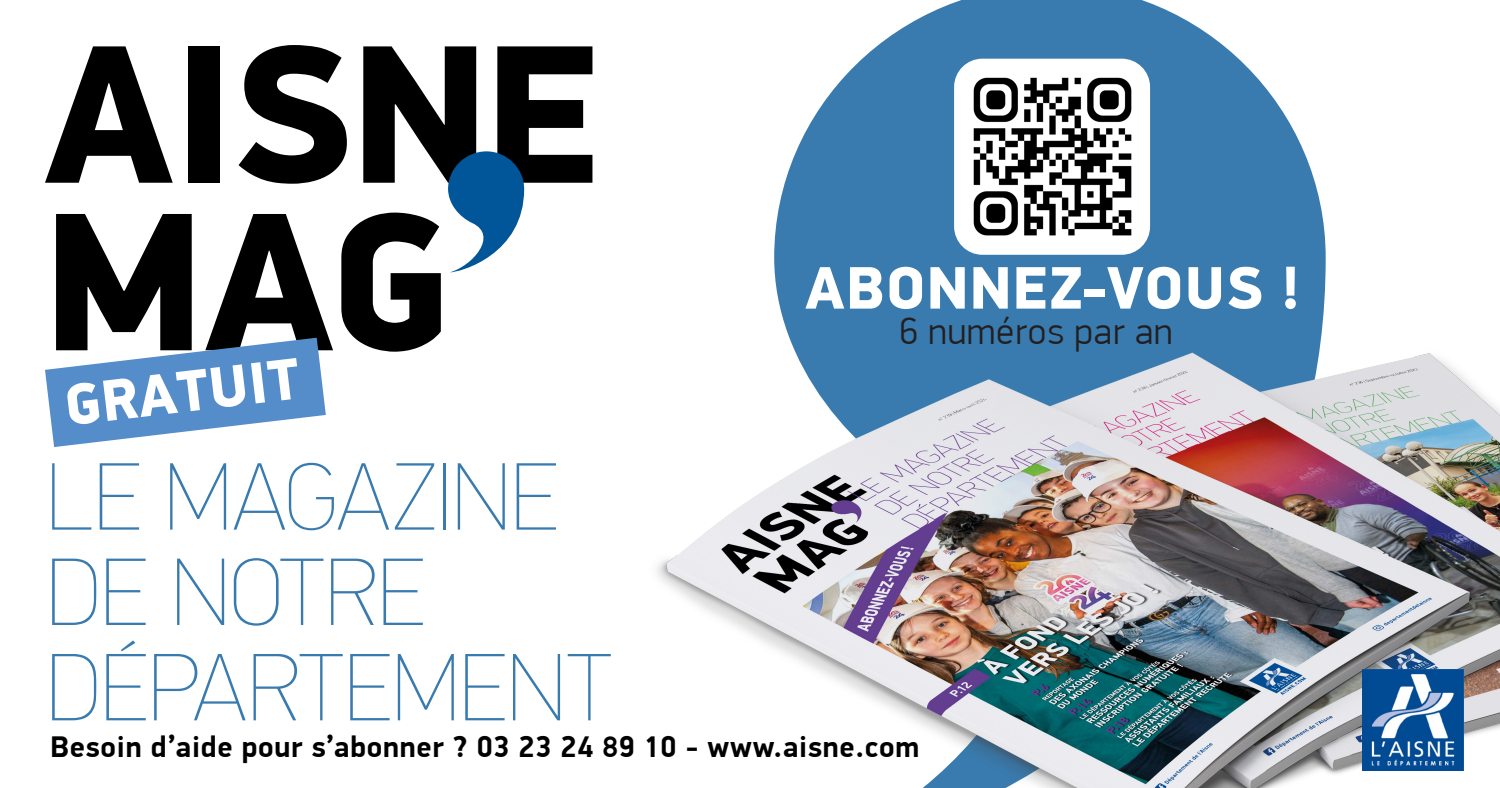
<style>
.page{position:relative;width:1500px;height:788px;background:#fff}
.page>*{position:absolute;margin:0;border:0;box-sizing:border-box;transform-origin:0 0}
.t1{font:900 60.12px "PF Din Display Pro";letter-spacing:.025em;color:#fff}
.t2{font:300 37.62px "PF Din Display Pro";letter-spacing:.025em;color:#231f20}
.t3{font:700 30px "PF Din Display Pro";letter-spacing:.025em;color:#000}
</style>
<div class="page">
<svg style="left:774px;top:0;width:552px;height:252px;fill:#397baf"></svg>
<svg style="left:52px;top:463px;width:39px;height:66px"></svg>
<svg style="left:100px;top:463px;width:39px;height:66px"></svg>
<svg style="left:170px;top:463px;width:56px;height:66px"></svg>
<svg style="left:234px;top:462px;width:155px;height:68px"></svg>
<svg style="left:395px;top:463px;width:39px;height:66px"></svg>
<hr style="left:443px;top:463px;width:2px;height:66px;background:#015699">
<svg style="left:458px;top:463px;width:47px;height:66px"></svg>
<svg style="left:517px;top:463px;width:39px;height:66px"></svg>
<svg style="left:52px;top:558px;width:44px;height:67px"></svg>
<svg style="left:106px;top:558px;width:40px;height:67px"></svg>
<svg style="left:177px;top:558px;width:47px;height:67px"></svg>
<svg style="left:234px;top:558px;width:89px;height:67px"></svg>
<svg style="left:331px;top:558px;width:44px;height:67px"></svg>
<svg style="left:384px;top:558px;width:39px;height:67px"></svg>
<svg style="left:52px;top:654px;width:44px;height:66px"></svg>
<svg style="left:106px;top:640px;width:40px;height:80px"></svg>
<svg style="left:154px;top:654px;width:92px;height:66px"></svg>
<svg style="left:254px;top:654px;width:89px;height:66px"></svg>
<svg style="left:350px;top:654px;width:40px;height:66px"></svg>
<svg style="left:398px;top:654px;width:56px;height:66px"></svg>
<svg style="left:465px;top:654px;width:40px;height:66px"></svg>
<svg style="left:513px;top:654px;width:47px;height:66px"></svg>
<svg style="left:568px;top:654px;width:30px;height:66px"></svg>
<svg style="left:45px;top:45px;width:547px;height:402px"></svg>
<img style="left:598px;top:252px;width:902px;height:536px">
<img style="left:1362px;top:669px;width:102px;height:101px">
<img style="left:954px;top:59px;width:196px;height:196px">
<p class="t1" style="left:805px;top:251px;width:495px">ABONNEZ-VOUS !</p>
<p class="t2" style="left:900px;top:310px;width:274px">6 numéros par an</p>
<p class="t3" style="left:50px;top:728px;width:870px">Besoin d’aide pour s’abonner ? 03 23 24 89 10 - www.aisne.com</p>
</div>
